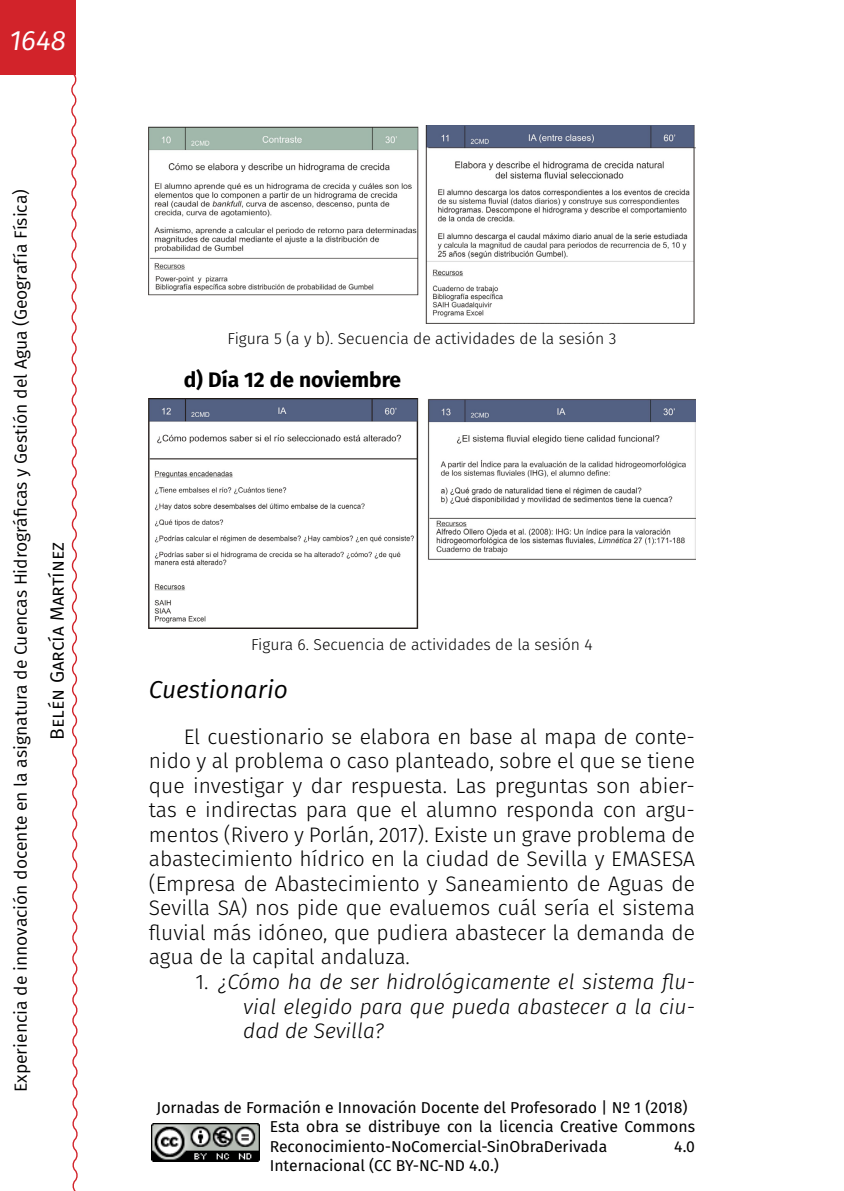
<style>
.page{position:relative;width:844px;height:1191px;background:#fff}
.page>*{position:absolute;margin:0;border:0;box-sizing:border-box;transform-origin:0 0}
.t1{font:italic 28px "Fira Sans";color:#fff}
._41_Enunciado_02{font:italic 24.5px "Fira Sans";color:#000}
._00_texto_normal{font:300 21px/24.5px "Fira Sans";color:#000;text-align:justify}
.t2{font:italic 300 21px/24.5px "Fira Sans";color:#000;text-align:justify}
._00_texto_normal-2{font:700 21px "Fira Sans";color:#000}
.t3{font:19.25px "Fira Sans";color:#000}
.t4{font:17.5px "Fira Sans";color:#000}
.t5{font:15.75px/19.2px "Fira Sans";color:#000}
._95_Pies_de_fotos_ce{font:300 15.75px "Fira Sans";color:#000}
.s1{font-style:normal}
</style>
<div class="page">
<div style="left:0;top:0;width:75px;height:74px;background:#d2232a"></div>
<svg style="left:69px;top:72px;width:9px;height:1119px"></svg>
<img style="left:151px;top:1123px;width:109px;height:38px">
<img style="left:149px;top:126px;width:545px;height:197px">
<img style="left:149px;top:398px;width:545px;height:230px">
<h1 class="t1" style="left:9px;top:20px;width:58px">1648</h1>
<p class="t4" style="left:8px;top:1092px;width:904px;rotate:-90deg">Experiencia de innovación docente en la asignatura de Cuencas Hidrográficas y Gestión del Agua (Geografía Física)</p>
<p class="t3" style="left:43px;top:739px;width:199px;rotate:-90deg">Belén García Martínez</p>
<p class="_95_Pies_de_fotos_ce" style="left:227px;top:328px;width:390px">Figura 5 (a y b). Secuencia de actividades de la sesión 3</p>
<p class="_00_texto_normal-2" style="left:184px;top:362px;width:219px">d) Día 12 de noviembre</p>
<p class="_95_Pies_de_fotos_ce" style="left:251px;top:634px;width:343px">Figura 6. Secuencia de actividades de la sesión 4</p>
<p class="_41_Enunciado_02" style="left:149px;top:672px;width:140px">Cuestionario</p>
<p class="_00_texto_normal" style="left:149px;top:724px;width:547px;text-indent:35px">El cuestionario se elabora en base al mapa de conte&shy;nido y al problema o caso planteado, sobre el que se tiene que investigar y dar respuesta. Las preguntas son abier&shy;tas e indirectas para que el alumno responda con argu&shy;mentos (Rivero y Porlán, 2017). Existe un grave problema de abastecimiento hídrico en la ciudad de Sevilla y EMASESA (Empresa de Abastecimiento y Saneamiento de Aguas de Sevilla SA) nos pide que evaluemos cuál sería el sistema fluvial más idóneo, que pudiera abastecer la demanda de agua de la capital andaluza.</p>
<p class="t2" style="left:243px;top:969px;width:453px;text-indent:-48px"><span class="s1">1.</span> ¿Cómo ha de ser hidrológicamente el sistema flu&shy;vial elegido para que pueda abastecer a la ciu&shy;dad de Sevilla?</p>
<p class="t5" style="left:270px;top:1097px;width:426px;text-indent:-113px">Jornadas de Formación e Innovación Docente del Profesorado | Nº 1 (2018)<br>Esta obra se distribuye con la licencia Creative Commons<br>Reconocimiento-NoComercial-SinObraDerivada</p>
<p class="t5" style="left:674px;top:1136px;width:22px">4.0</p>
<p class="t5" style="left:270px;top:1155px;width:231px">Internacional (CC BY-NC-ND 4.0.)</p>
</div>
